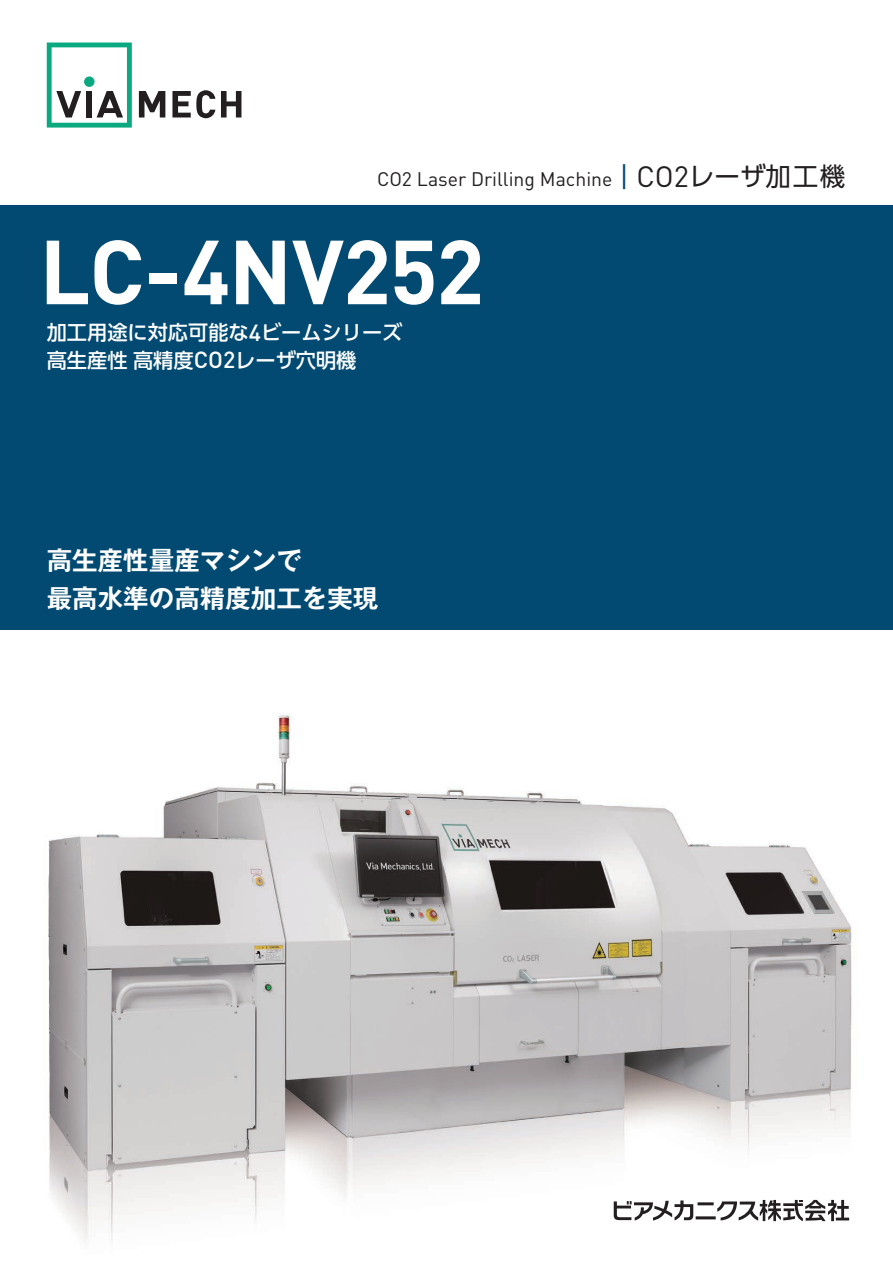
<style>
.page{position:relative;width:893px;height:1263px;background:#fff}
.page>*{position:absolute;margin:0;border:0;box-sizing:border-box;transform-origin:0 0}
.t1{font:700 89.25px "DIN";letter-spacing:-.015em;color:#fff}
.t2{font:700 25.5px/38.2px "Gothic MB101 Pr 6 De";color:#fff}
.t3{font:500 20.25px/27.6px "UD Shin Go Pr 6";color:#fff}
.t4{font:19.35px "DIN";color:#231f20}
.s1{font-size:29.1px;color:#024a72}
.s2{font-size:29.1px}
.s3{font-family:"UD Shin Go Pr 6";font-size:25.5px}
.s4{font-family:"DIN";font-size:22.95px}
</style>
<div class="page">
<img style="left:48px;top:714px;width:807px;height:528px">
<div style="left:0;top:204px;width:893px;height:425px;background:#024a72"></div>
<svg style="left:47px;top:43px;width:85px;height:85px"></svg>
<svg style="left:139px;top:91px;width:26px;height:26px"></svg>
<svg style="left:172px;top:90px;width:43px;height:28px"></svg>
<svg style="left:221px;top:91px;width:20px;height:26px"></svg>
<hr style="left:697px;top:1202px;width:17px;height:3px;background:#231f20">
<hr style="left:696px;top:1216px;width:20px;height:3px;background:#231f20">
<svg style="left:717px;top:1200px;width:132px;height:21px"></svg>
<svg style="left:614px;top:1200px;width:79px;height:20px"></svg>
<p class="t4" style="left:377px;top:167px;width:470px">CO2 Laser Drilling Machine <span class="s1">|</span> <span class="s2">CO2</span><span class="s3">レーザ加工機</span></p>
<h1 class="t1" style="left:39px;top:214px;width:447px">LC-4NV252</h1>
<p class="t3" style="left:47px;top:318px;width:357px">加工用途に対応可能な<span class="s4">4</span>ビームシリーズ高生産性高精度<span class="s4">CO2</span>レーザ穴明機</p>
<p class="t2" style="left:47px;top:540px;width:333px">高生産性量産マシンで<br>最高水準の高精度加工を実現</p>
</div>
